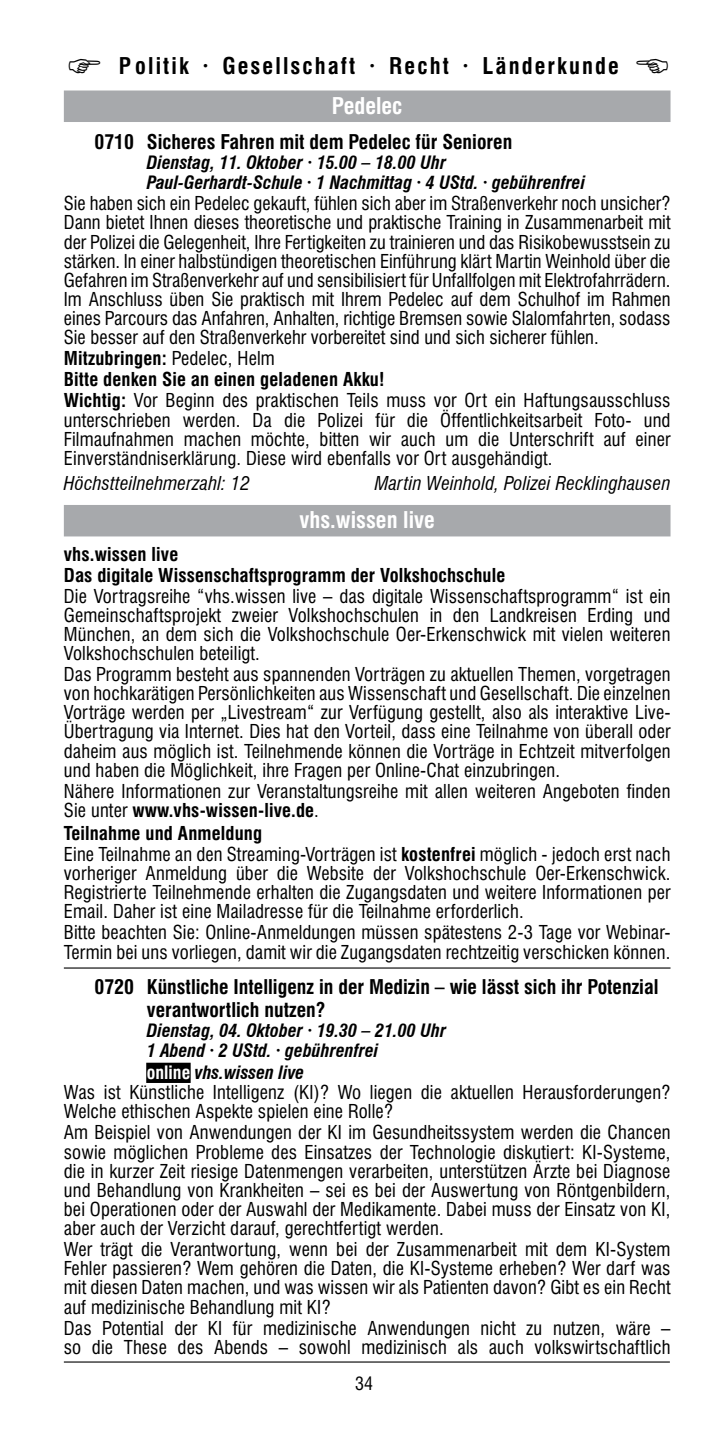
<style>
.page{position:relative;width:728px;height:1429px;background:#fff}
.page>*{position:absolute;margin:0;border:0;box-sizing:border-box;transform-origin:0 0}
.t1{font:700 condensed 22.5px "Swiss 721 BT";letter-spacing:.095em;color:#000}
.t2{font:700 condensed 22.5px "Swiss 721 BT";color:#fff}
.t3{font:700 condensed 19.8px/22.5px "Swiss 721 BT";color:#000}
.t4{font:condensed 18.68px/19.1px "Swiss 721 BT";letter-spacing:.01em;color:#000;text-align:justify}
.t5{font:700 condensed 18.68px/21.2px "Swiss 721 BT";letter-spacing:.01em;color:#000}
.t6{font:italic condensed 18.68px "Swiss 721 BT";letter-spacing:.01em;color:#000}
.t7{font:italic 700 condensed 18px/20.9px "Swiss 721 BT";color:#000}
.t8{font:condensed 18px "Swiss 721 BT";color:#000}
.s1{font-weight:700}
.s2{font-style:normal;color:#fff}
</style>
<div class="page">
<hr style="left:64px;top:1361px;width:605px;height:1px;background:#000">
<div style="left:64px;top:90px;width:606px;height:32px;background:#a7a9ac"></div>
<div style="left:64px;top:505px;width:606px;height:31px;background:#a7a9ac"></div>
<hr style="left:64px;top:967px;width:606px;height:1px;background:#000">
<div style="left:146px;top:1062px;width:44px;height:21px;background:#000"></div>
<p class="t1" style="left:119px;top:52px;width:501px">Politik · Gesellschaft · Recht · Länderkunde</p>
<p class="t2" style="left:331px;top:92px;width:72px">Pedelec</p>
<p class="t3" style="left:94px;top:131px;width:419px">0710 Sicheres Fahren mit dem Pedelec für Senioren</p>
<p class="t7" style="left:147px;top:153px;width:439px;line-height:20.2px">Dienstag, 11. Oktober · 15.00 – 18.00 Uhr<br>Paul-Gerhardt-Schule · 1 Nachmittag · 4 UStd. · gebührenfrei</p>
<p class="t4" style="left:64px;top:194px;width:607px">Sie haben sich ein Pedelec gekauft, fühlen sich aber im Straßenverkehr noch unsicher?<br>Dann bietet Ihnen dieses theoretische und praktische Training in Zusammenarbeit mit der Polizei die Gelegenheit, Ihre Fertigkeiten zu trainieren und das Risikobewusstsein zu stärken. In einer halbstündigen theoretischen Einführung klärt Martin Weinhold über die Gefahren im Straßenverkehr auf und sensibilisiert für Unfallfolgen mit Elektrofahrrädern.<br>Im Anschluss üben Sie praktisch mit Ihrem Pedelec auf dem Schulhof im Rahmen eines Parcours das Anfahren, Anhalten, richtige Bremsen sowie Slalomfahrten, sodass Sie besser auf den Straßenverkehr vorbereitet sind und sich sicherer fühlen.</p>
<p class="t4" style="left:64px;top:348px;width:607px;line-height:21.2px;text-align:left"><span class="s1">Mitzubringen:</span> Pedelec, Helm<br><span class="s1">Bitte denken Sie an einen geladenen Akku!<br>Wichtig:</span> Vor Beginn des praktischen Teils muss vor Ort ein Haftungsausschluss</p>
<p class="t4" style="left:64px;top:410px;width:607px">unterschrieben werden. Da die Polizei für die Öffentlichkeitsarbeit Foto- und Filmaufnahmen machen möchte, bitten wir auch um die Unterschrift auf einer Einverständniserklärung. Diese wird ebenfalls vor Ort ausgehändigt.</p>
<p class="t6" style="left:64px;top:472px;width:187px">Höchstteilnehmerzahl: 12</p>
<p class="t6" style="left:374px;top:472px;width:297px">Martin Weinhold, Polizei Recklinghausen</p>
<p class="t2" style="left:299px;top:506px;width:137px">vhs.wissen live</p>
<p class="t5" style="left:64px;top:543px;width:442px">vhs.wissen live<br>Das digitale Wissenschaftsprogramm der Volkshochschule</p>
<p class="t4" style="left:64px;top:586px;width:607px">Die Vortragsreihe “vhs.wissen live – das digitale Wissenschaftsprogramm“ ist ein Gemeinschaftsprojekt zweier Volkshochschulen in den Landkreisen Erding und München, an dem sich die Volkshochschule Oer-Erkenschwick mit vielen weiteren Volkshochschulen beteiligt.</p>
<p class="t4" style="left:64px;top:665px;width:607px">Das Programm besteht aus spannenden Vorträgen zu aktuellen Themen, vorgetragen von hochkarätigen Persönlichkeiten aus Wissenschaft und Gesellschaft. Die einzelnen Vorträge werden per „Livestream“ zur Verfügung gestellt, also als interaktive Live-Übertragung via Internet. Dies hat den Vorteil, dass eine Teilnahme von überall oder daheim aus möglich ist. Teilnehmende können die Vorträge in Echtzeit mitverfolgen und haben die Möglichkeit, ihre Fragen per Online-Chat einzubringen.</p>
<p class="t4" style="left:64px;top:781px;width:607px">Nähere Informationen zur Veranstaltungsreihe mit allen weiteren Angeboten finden<br>Sie unter <span class="s1">www.vhs-wissen-live.de</span>.</p>
<p class="t4" style="left:64px;top:822px;width:607px;line-height:21.2px"><span class="s1">Teilnahme und Anmeldung<br></span>Eine Teilnahme an den Streaming-Vorträgen ist <span class="s1">kostenfrei</span> möglich - jedoch erst nach</p>
<p class="t4" style="left:64px;top:863px;width:607px">vorheriger Anmeldung über die Website der Volkshochschule Oer-Erkenschwick.<br>Registrierte Teilnehmende erhalten die Zugangsdaten und weitere Informationen per Email. Daher ist eine Mailadresse für die Teilnahme erforderlich.</p>
<p class="t4" style="left:64px;top:923px;width:607px">Bitte beachten Sie: Online-Anmeldungen müssen spätestens 2-3 Tage vor Webinar-<br>Termin bei uns vorliegen, damit wir die Zugangsdaten rechtzeitig verschicken können.</p>
<p class="t3" style="left:147px;top:975px;width:512px;text-indent:-52px">0720 Künstliche Intelligenz in der Medizin – wie lässt sich ihr Potenzial verantwortlich nutzen?</p>
<p class="t7" style="left:147px;top:1020px;width:301px">Dienstag, 04. Oktober · 19.30 – 21.00 Uhr<br>1 Abend · 2 UStd. · gebührenfrei<br><span class="s2">online</span> vhs.wissen live</p>
<p class="t4" style="left:64px;top:1083px;width:607px">Was ist Künstliche Intelligenz (KI)? Wo liegen die aktuellen Herausforderungen?<br>Welche ethischen Aspekte spielen eine Rolle?</p>
<p class="t4" style="left:64px;top:1123px;width:607px">Am Beispiel von Anwendungen der KI im Gesundheitssystem werden die Chancen sowie möglichen Probleme des Einsatzes der Technologie diskutiert: KI-Systeme, die in kurzer Zeit riesige Datenmengen verarbeiten, unterstützen Ärzte bei Diagnose und Behandlung von Krankheiten – sei es bei der Auswertung von Röntgenbildern, bei Operationen oder der Auswahl der Medikamente. Dabei muss der Einsatz von KI, aber auch der Verzicht darauf, gerechtfertigt werden.</p>
<p class="t4" style="left:64px;top:1240px;width:608px">Wer trägt die Verantwortung, wenn bei der Zusammenarbeit mit dem KI-System Fehler passieren? Wem gehören die Daten, die KI-Systeme erheben? Wer darf was mit diesen Daten machen, und was wissen wir als Patienten davon? Gibt es ein Recht auf medizinische Behandlung mit KI?</p>
<p class="t4" style="left:64px;top:1318px;width:607px">Das Potential der KI für medizinische Anwendungen nicht zu nutzen, wäre – so die These des Abends – sowohl medizinisch als auch volkswirtschaftlich</p>
<p class="t8" style="left:355px;top:1373px;width:19px">34</p>
</div>
